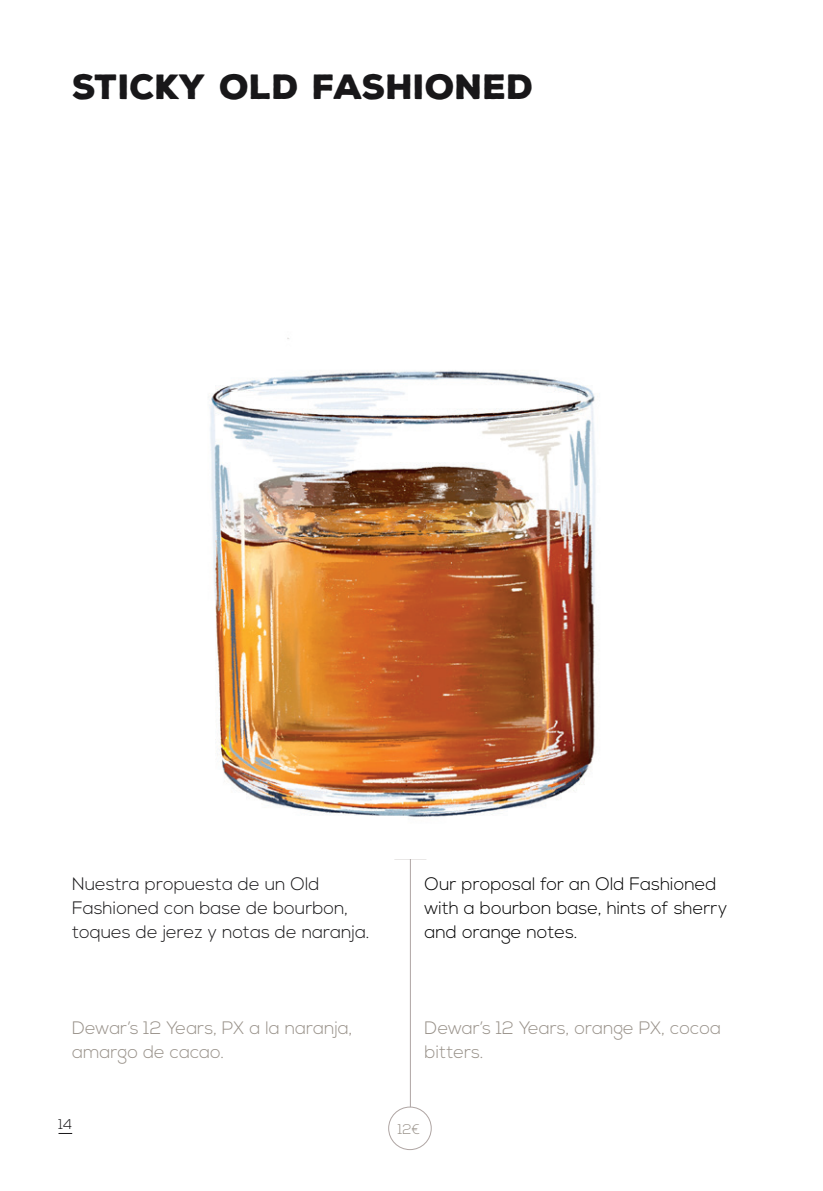
<style>
.page{position:relative;width:823px;height:1191px;background:#fff}
.page>*{position:absolute;margin:0;border:0;box-sizing:border-box;transform-origin:0 0}
.t1{font:900 34px "Nexa Rust Sans";color:#181719}
.t2{font:300 18px/24px "Nexa";color:#989189}
.t3{font:300 18px/24px "Nexa";color:#181719}
.t4{font:300 18px/24px "Nexa";color:#000001}
.t5{font:300 14px "Nexa";color:#989189}
.t6{font:300 14px "Nexa";color:#181719}
</style>
<div class="page">
<svg style="left:58px;top:1133px;width:14px;height:1px"></svg>
<hr style="left:410px;top:858px;width:1px;height:265px;background:#afa5a3">
<div style="left:388px;top:1107px;width:43px;height:42px;background:#fff;border-radius:50%"></div>
<div style="left:388px;top:1106px;width:43px;height:43px;border:1px solid #afa5a3;border-radius:50%"></div>
<hr style="left:394px;top:858px;width:32px;height:1px;background:#afa5a3">
<img style="left:208px;top:338px;width:388px;height:479px">
<h1 class="t1" style="left:72px;top:64px;width:463px">STICKY OLD FASHIONED</h1>
<p class="t3" style="left:72px;top:872px;width:299px">Nuestra propuesta de un Old<br>Fashioned con base de bourbon, toques de jerez y notas de naranja.</p>
<p class="t4" style="left:424px;top:872px;width:304px">Our proposal for an Old Fashioned with a bourbon base, hints of sherry and orange notes.</p>
<p class="t2" style="left:72px;top:1016px;width:281px">Dewar’s 12 Years, PX a la naranja, amargo de cacao.</p>
<p class="t6" style="left:58px;top:1116px;width:15px">14</p>
<p class="t2" style="left:424px;top:1016px;width:298px">Dewar’s 12 Years, orange PX, cocoa bitters.</p>
<p class="t5" style="left:397px;top:1120px;width:24px">12€</p>
</div>
